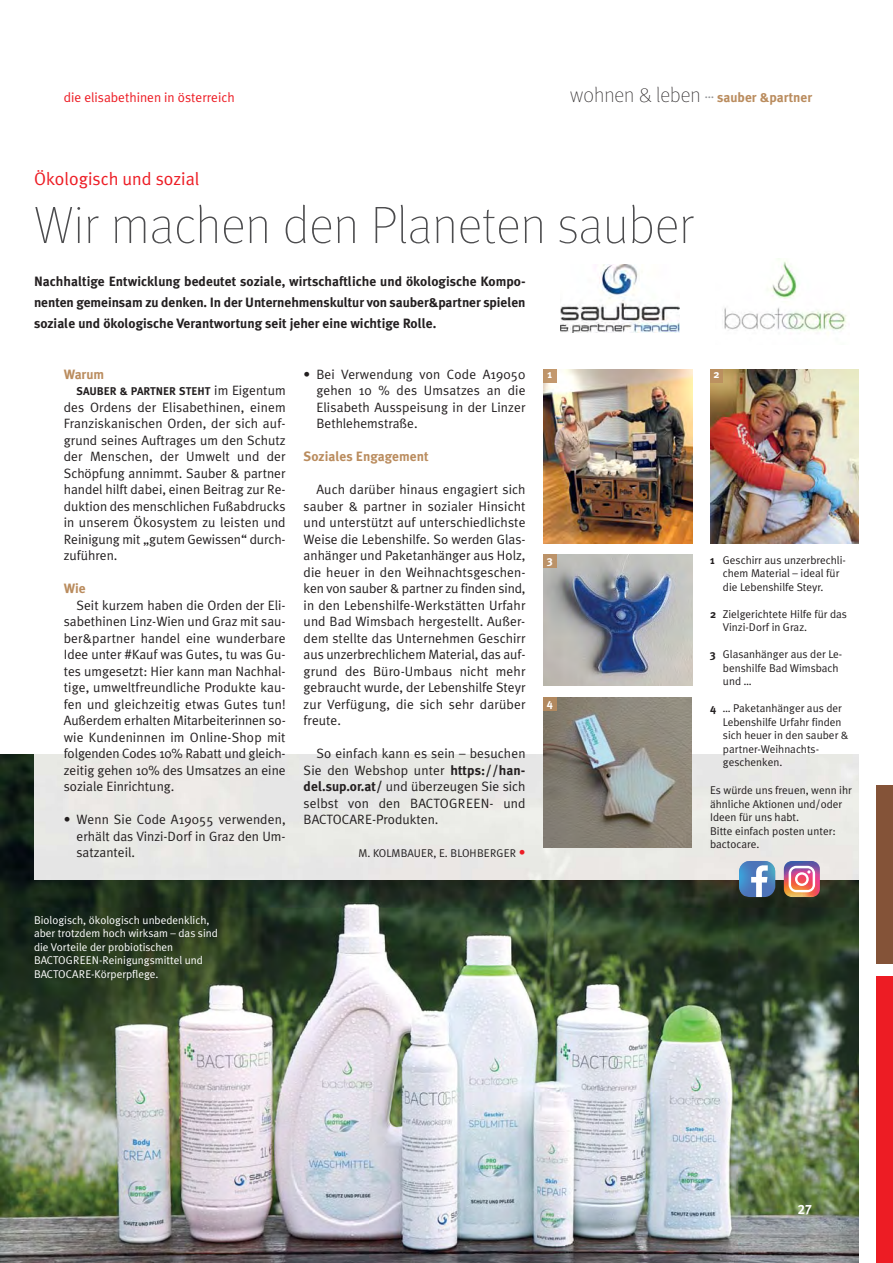
<style>
.page{position:relative;width:893px;height:1263px;background:#fff}
.page>*{position:absolute;margin:0;border:0;box-sizing:border-box;transform-origin:0 0}
.t1{font:100 52.5px "Meta";color:#4c4c4e}
.t2{font:18px "Meta Plus Normal";color:#ed1c24}
.t3{font:13.5px/16.5px "Meta Plus Normal";color:#231f20;text-align:justify}
.t4{font:700 13.5px/21px "Meta Plus";color:#231f20;text-align:justify}
.t5{font:700 13.5px "Meta Plus";color:#ba8c5e}
.t6{font:13.5px "Meta Plus Normal";color:#ed1c24}
.t7{font:13.5px "Meta Plus Bold Caps";color:#fff}
.t8{font:11.25px/13.5px "Meta Plus Normal";color:#231f20}
.t9{font:11.25px/13.5px "Meta Plus Normal";color:#fff}
.t10{font:700 11.25px "Meta Plus";color:#231f20}
.t11{font:700 11.25px "Meta Plus";color:#fff}
.s1{font-family:"Meta";font-weight:100;font-size:21px;color:#231f20}
.s2{font-family:"Meta Plus Normal";font-weight:400;font-size:13.5px}
.s3{font-family:"Meta Plus";font-weight:700}
.s4{font-family:"Meta Plus";font-weight:700;font-size:13.5px;color:#ed1c24}
</style>
<div class="page">
<img style="left:0;top:755px;width:859px;height:508px">
<div style="left:34px;top:755px;width:825px;height:124px;background:#e8e9e6"></div>
<div style="left:876px;top:785px;width:17px;height:179px;background:#845338"></div>
<div style="left:876px;top:976px;width:17px;height:287px;background:#ed1c24"></div>
<img style="left:543px;top:555px;width:149px;height:131px">
<img style="left:543px;top:369px;width:149px;height:174px">
<img style="left:710px;top:369px;width:149px;height:174px">
<img style="left:543px;top:698px;width:149px;height:149px">
<img style="left:561px;top:264px;width:118px;height:68px">
<img style="left:724px;top:258px;width:123px;height:76px">
<div style="left:739px;top:861px;width:36px;height:36px;background:#4d74b9;border-radius:11px"></div>
<img style="left:739px;top:861px;width:12px;height:35px">
<img style="left:764px;top:861px;width:11px;height:25px">
<svg style="left:751px;top:865px;width:17px;height:32px"></svg>
<svg style="left:784px;top:861px;width:36px;height:36px"></svg>
<svg style="left:543px;top:698px;width:13px;height:12px"></svg>
<svg style="left:543px;top:369px;width:13px;height:13px"></svg>
<svg style="left:543px;top:555px;width:13px;height:13px"></svg>
<svg style="left:710px;top:369px;width:13px;height:13px"></svg>
<p class="t6" style="left:64px;top:92px;width:172px">die elisabethinen in österreich</p>
<p class="t5" style="left:570px;top:92px;width:243px"><span class="s1">wohnen &amp; leben</span> <sup>…</sup> sauber &amp;partner</p>
<h2 class="t2" style="left:34px;top:171px;width:167px">Ökologisch und sozial</h2>
<h1 class="t1" style="left:34px;top:205px;width:662px">Wir machen den Planeten sauber</h1>
<p class="t4" style="left:34px;top:272px;width:493px">Nachhaltige Entwicklung bedeutet soziale, wirtschaftliche und ökologische Kompo&shy;nenten gemeinsam zu denken. In der Unternehmenskultur von sauber&amp;partner spielen soziale und ökologische Verantwortung seit jeher eine wichtige Rolle.</p>
<p class="t5" style="left:64px;top:369px;width:42px">Warum</p>
<p class="t10" style="left:77px;top:387px;width:211px">SAUBER &amp; PARTNER STEHT <span class="s2">im Eigentum</span></p>
<p class="t3" style="left:64px;top:400px;width:223px">des Ordens der Elisabethinen, einem Franziskanischen Orden, der sich auf&shy;grund seines Auftrages um den Schutz der Menschen, der Umwelt und der Schöpfung annimmt. Sauber &amp; partner handel hilft dabei, einen Beitrag zur Re&shy;duktion des menschlichen Fußabdrucks in unserem Ökosystem zu leisten und Reinigung mit „gutem Gewissen“ durch&shy;zuführen.</p>
<p class="t5" style="left:64px;top:583px;width:23px">Wie</p>
<p class="t3" style="left:64px;top:598px;width:224px;text-indent:13px">Seit kurzem haben die Orden der Eli&shy;sabethinen Linz-Wien und Graz mit sau&shy;ber&amp;partner handel eine wunderbare Idee unter #Kauf was Gutes, tu was Gu&shy;tes umgesetzt: Hier kann man Nachhal&shy;tige, umweltfreundliche Produkte kau&shy;fen und gleichzeitig etwas Gutes tun!<br>Außerdem erhalten Mitarbeiterinnen so&shy;wie Kundeninnen im Online-Shop mit folgenden Codes 10% Rabatt und gleich&shy;zeitig gehen 10% des Umsatzes an eine soziale Einrichtung.</p>
<p class="t3" style="left:77px;top:812px;width:211px;text-indent:-13px">• Wenn Sie Code A19055 verwenden, erhält das Vinzi-Dorf in Graz den Um&shy;satzanteil.</p>
<p class="t3" style="left:316px;top:367px;width:211px;text-indent:-13px">• Bei Verwendung von Code A19050 gehen 10 % des Umsatzes an die Elisabeth Ausspeisung in der Linzer Bethlehemstraße.</p>
<p class="t5" style="left:304px;top:451px;width:126px">Soziales Engagement</p>
<p class="t3" style="left:304px;top:482px;width:223px;text-indent:13px">Auch darüber hinaus engagiert sich sauber &amp; partner in sozialer Hinsicht und unterstützt auf unterschiedlichste Weise die Lebenshilfe. So werden Glas&shy;anhänger und Paketanhänger aus Holz, die heuer in den Weihnachtsgeschen&shy;ken von sauber &amp; partner zu finden sind, in den Lebenshilfe-Werkstätten Urfahr und Bad Wimsbach hergestellt. Außer&shy;dem stellte das Unternehmen Geschirr aus unzerbrechlichem Material, das auf&shy;grund des Büro-Umbaus nicht mehr gebraucht wurde, der Lebenshilfe Steyr zur Verfügung, die sich sehr darüber freute.</p>
<p class="t3" style="left:304px;top:746px;width:223px;text-indent:13px">So einfach kann es sein – besuchen Sie den Webshop unter <span class="s3">https://han&shy;del.sup.or.at/</span> und überzeugen Sie sich selbst von den BACTOGREEN- und BACTOCARE-Produkten.</p>
<p class="t8" style="left:359px;top:847px;width:168px">M. KOLMBAUER, E. BLOHBERGER <span class="s4">•</span></p>
<p class="t11" style="left:548px;top:370px;width:6px">1</p>
<p class="t11" style="left:547px;top:555px;width:7px">3</p>
<p class="t11" style="left:547px;top:698px;width:8px">4</p>
<p class="t9" style="left:34px;top:914px;width:185px">Biologisch, ökologisch unbedenklich, aber trotzdem hoch wirksam – das sind die Vorteile der probiotischen BACTOGREEN-Reinigungsmittel und BACTOCARE-Körperpflege.</p>
<p class="t11" style="left:713px;top:370px;width:8px">2</p>
<p class="t8" style="left:723px;top:554px;width:124px;text-indent:-13px"><span class="s3">1</span> Geschirr aus unzerbrechli&shy;chem Material – ideal für die Lebenshilfe Steyr.</p>
<p class="t8" style="left:723px;top:608px;width:126px;text-indent:-13px"><span class="s3">2</span> Zielgerichtete Hilfe für das<br>Vinzi-Dorf in Graz.</p>
<p class="t8" style="left:723px;top:648px;width:121px;text-indent:-13px"><span class="s3">3</span> Glasanhänger aus der Le&shy;benshilfe Bad Wimsbach und …</p>
<p class="t8" style="left:723px;top:702px;width:127px;text-indent:-13px"><span class="s3">4</span> … Paketanhänger aus der<br>Lebenshilfe Urfahr finden sich heuer in den sauber &amp; partner-Weihnachts - geschenken.</p>
<p class="t8" style="left:710px;top:784px;width:143px">Es würde uns freuen, wenn ihr ähnliche Aktionen und/oder<br>Ideen für uns habt.<br>Bitte einfach posten unter: bactocare.</p>
<p class="t7" style="left:798px;top:1201px;width:16px">27</p>
</div>
